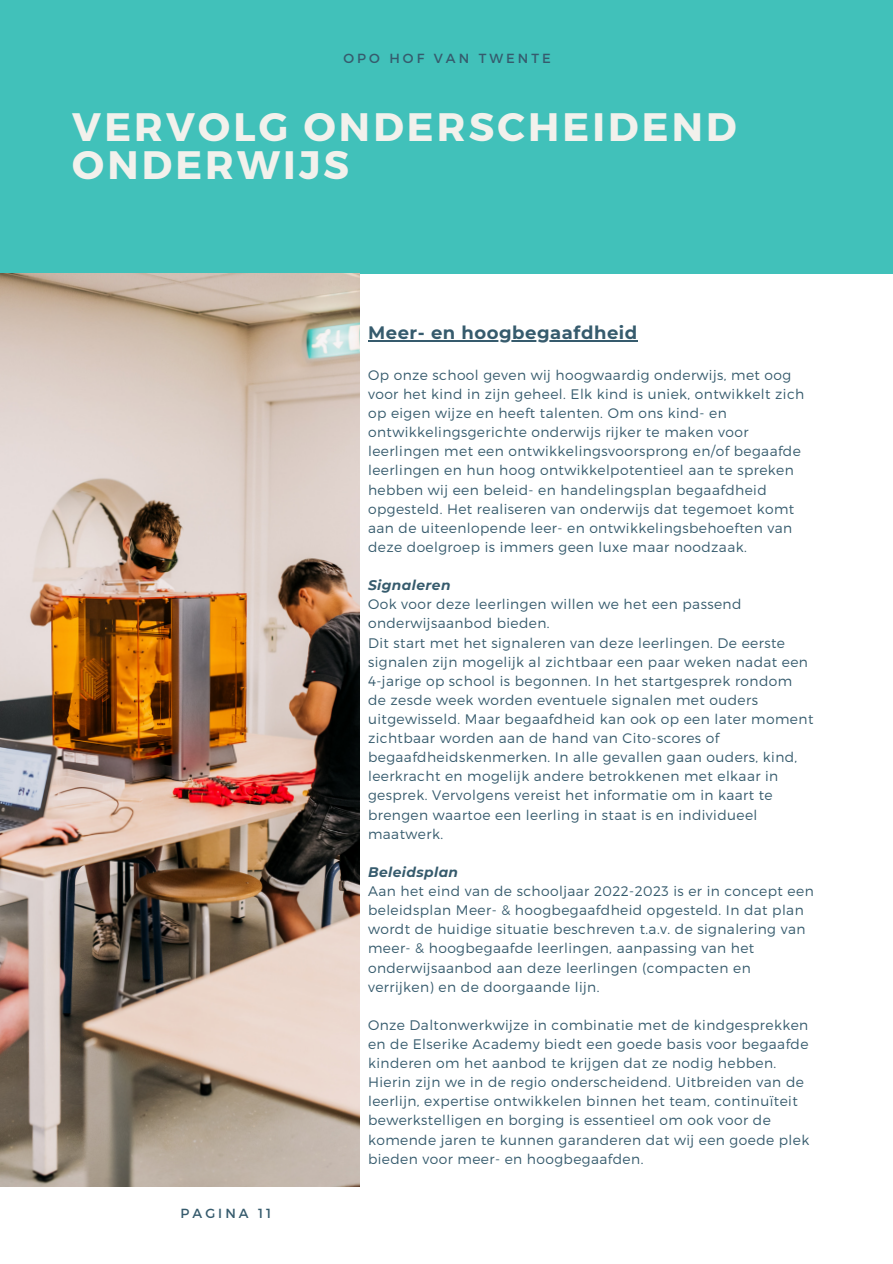
<style>
.page{position:relative;width:893px;height:1264px;background:#fff}
.page>*{position:absolute;margin:0;border:0;box-sizing:border-box;transform-origin:0 0}
.t1{font:700 39.6px/38.2px "Montserrat";letter-spacing:.08em;color:#f2f1ec}
.t2{font:700 18px "Montserrat";letter-spacing:.03em;color:#365b6d}
.t3{font:300 13.8px/19px "Montserrat";letter-spacing:.03em;color:#365b6d}
.t4{font:italic 700 13.8px "Montserrat";letter-spacing:.03em;color:#365b6d}
.t5{font:13.2px "Montserrat";letter-spacing:.23em;color:#365b6d}
</style>
<div class="page">
<div style="left:0;top:0;width:892px;height:273px;background:#41c1ba"></div>
<img style="left:0;top:273px;width:360px;height:913px">
<hr style="left:368px;top:340px;width:269px;height:1px;background:#365b6d">
<p class="t5" style="left:343px;top:50px;width:209px">OPO HOF VAN TWENTE</p>
<p class="t1" style="left:72px;top:106px;width:665px">VERVOLG ONDERSCHEIDEND<br>ONDERWIJS</p>
<p class="t5" style="left:181px;top:1204px;width:92px">PAGINA 11</p>
<p class="t2" style="left:368px;top:322px;width:271px">Meer- en hoogbegaafdheid</p>
<p class="t3" style="left:368px;top:365px;width:437px">Op onze school geven wij hoogwaardig onderwijs, met oog voor het kind in zijn geheel. Elk kind is uniek, ontwikkelt zich op eigen wijze en heeft talenten. Om ons kind- en ontwikkelingsgerichte onderwijs rijker te maken voor leerlingen met een ontwikkelingsvoorsprong en/of begaafde leerlingen en hun hoog ontwikkelpotentieel aan te spreken hebben wij een beleid- en handelingsplan begaafdheid opgesteld. Het realiseren van onderwijs dat tegemoet komt aan de uiteenlopende leer- en ontwikkelingsbehoeften van deze doelgroep is immers geen luxe maar noodzaak.</p>
<p class="t4" style="left:368px;top:577px;width:84px">Signaleren</p>
<p class="t3" style="left:368px;top:594px;width:375px">Ook voor deze leerlingen willen we het een passend onderwijsaanbod bieden.</p>
<p class="t3" style="left:368px;top:632px;width:447px">Dit start met het signaleren van deze leerlingen. De eerste signalen zijn mogelijk al zichtbaar een paar weken nadat een 4-jarige op school is begonnen. In het startgesprek rondom de zesde week worden eventuele signalen met ouders uitgewisseld. Maar begaafdheid kan ook op een later moment zichtbaar worden aan de hand van Cito-scores of begaafdheidskenmerken. In alle gevallen gaan ouders, kind, leerkracht en mogelijk andere betrokkenen met elkaar in gesprek. Vervolgens vereist het informatie om in kaart te brengen waartoe een leerling in staat is en individueel maatwerk.</p>
<p class="t4" style="left:368px;top:863px;width:92px">Beleidsplan</p>
<p class="t3" style="left:368px;top:880px;width:447px">Aan het eind van de schooljaar 2022-2023 is er in concept een beleidsplan Meer- &amp; hoogbegaafdheid opgesteld. In dat plan wordt de huidige situatie beschreven t.a.v. de signalering van meer- &amp; hoogbegaafde leerlingen, aanpassing van het onderwijsaanbod aan deze leerlingen (compacten en verrijken) en de doorgaande lijn.</p>
<p class="t3" style="left:368px;top:1014px;width:443px">Onze Daltonwerkwijze in combinatie met de kindgesprekken en de Elserike Academy biedt een goede basis voor begaafde kinderen om het aanbod te krijgen dat ze nodig hebben.<br>Hierin zijn we in de regio onderscheidend. Uitbreiden van de leerlijn, expertise ontwikkelen binnen het team, continuïteit bewerkstelligen en borging is essentieel om ook voor de komende jaren te kunnen garanderen dat wij een goede plek bieden voor meer- en hoogbegaafden.</p>
</div>
